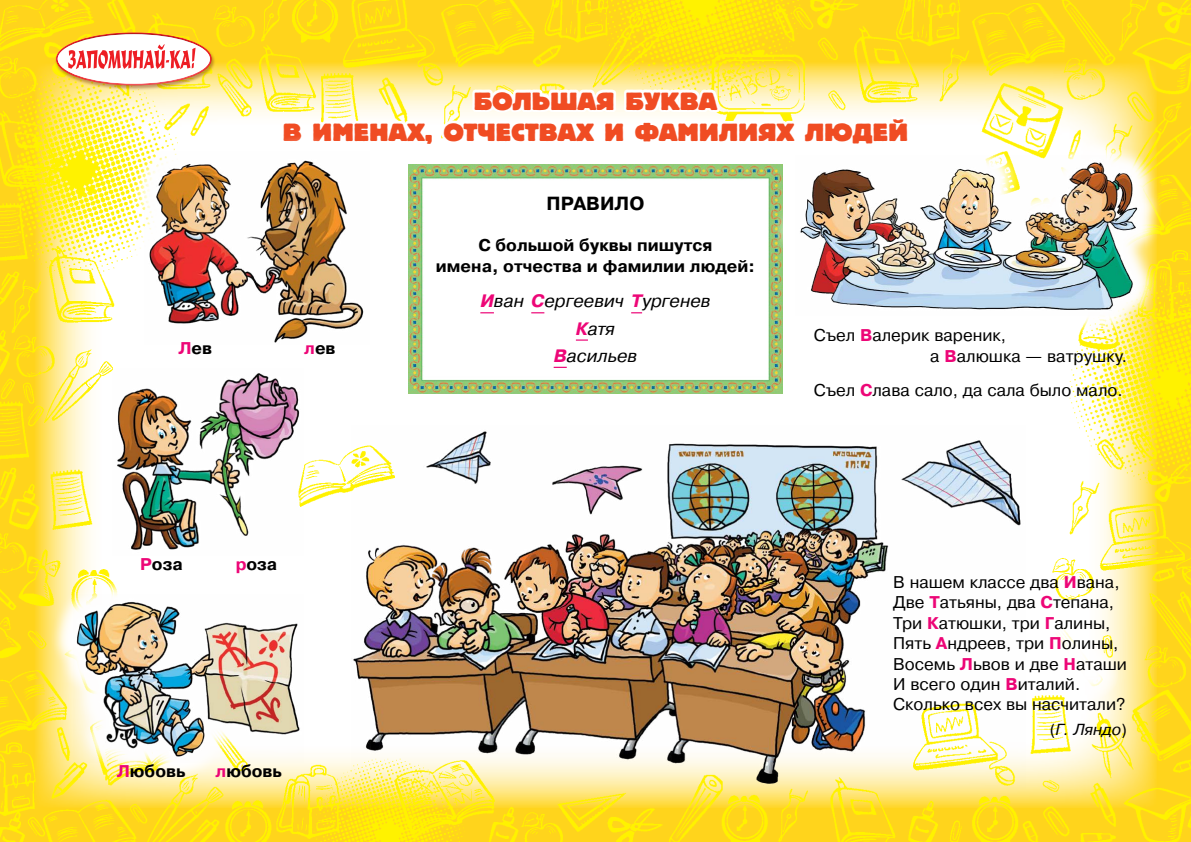
<style>
.page{position:relative;width:1191px;height:842px;background:#fff}
.page>*{position:absolute;margin:0;border:0;box-sizing:border-box;transform-origin:0 0}
.Заг_1{font:26px/31.2px "Bloc Heavy C";letter-spacing:.01em;color:#f04c23;text-align:center}
.Основной_текст{font:700 19px "Pragmatica C";color:#000}
.Основной_текст-2{font:italic 18px "Pragmatica C";color:#000}
.Основной_текст-3{font:17px "Pragmatica C";color:#000}
.Основной_текст-4{font:700 17px/20.4px "Pragmatica C";color:#000;text-align:center}
.Основной_текст-5{font:italic 16px "Pragmatica C";color:#000}
.s1{color:#ed0677}
.s2{font-weight:700;color:#ed0677}
.s3{font-style:normal}
</style>
<div class="page">
<img style="left:0;top:0;width:1191px;height:842px">
<div style="left:1025px;top:600px;width:57px;height:52px;background:#fff;border-radius:50%"></div>
<div style="left:1045px;top:629px;width:58px;height:51px;background:#fff;border-radius:50%"></div>
<div style="left:1061px;top:649px;width:57px;height:51px;background:#fff;border-radius:50%"></div>
<img style="left:408px;top:352px;width:374px;height:42px">
<svg style="left:279px;top:0;width:635px;height:352px"></svg>
<svg style="left:553px;top:367px;width:14px;height:1px"></svg>
<div style="left:123px;top:134px;width:266px;height:235px;background:#fff"></div>
<img style="left:145px;top:152px;width:219px;height:191px">
<img style="left:112px;top:369px;width:191px;height:186px">
<svg style="left:49px;top:575px;width:276px;height:208px"></svg>
<img style="left:73px;top:594px;width:230px;height:168px">
<img style="left:351px;top:425px;width:674px;height:363px">
<svg style="left:773px;top:135px;width:389px;height:201px"></svg>
<img style="left:795px;top:155px;width:349px;height:161px">
<div style="left:54px;top:32px;width:161px;height:59px;background:#6d2a1b;opacity:.42"></div>
<div style="left:49px;top:25px;width:167px;height:59px;background:#fff;opacity:.75"></div>
<div style="left:52px;top:33px;width:167px;height:53px;background:#000;opacity:.75"></div>
<svg style="left:68px;top:44px;width:127px;height:25px"></svg>
<img style="left:41px;top:345px;width:75px;height:82px">
<img style="left:292px;top:442px;width:108px;height:68px">
<p class="Заг_1" style="left:283px;top:85px;width:627px">БОЛЬШАЯ БУКВА<br>В ИМЕНАХ, ОТЧЕСТВАХ И ФАМИЛИЯХ ЛЮДЕЙ</p>
<p class="Основной_текст-4" style="left:178px;top:338px;width:35px"><span class="s1">Л</span>ев</p>
<p class="Основной_текст-4" style="left:304px;top:338px;width:33px"><span class="s1">л</span>ев</p>
<p class="Основной_текст-4" style="left:140px;top:554px;width:44px"><span class="s1">Р</span>оза</p>
<p class="Основной_текст-4" style="left:236px;top:554px;width:43px"><span class="s1">р</span>оза</p>
<p class="Основной_текст-4" style="left:117px;top:761px;width:70px"><span class="s1">Л</span>юбовь</p>
<p class="Основной_текст-4" style="left:216px;top:761px;width:68px"><span class="s1">л</span>юбовь</p>
<p class="Основной_текст" style="left:546px;top:193px;width:99px">ПРАВИЛО</p>
<p class="Основной_текст-4" style="left:436px;top:235px;width:321px">С большой буквы пишутся<br>имена, отчества и фамилии людей:</p>
<p class="Основной_текст-2" style="left:480px;top:291px;width:232px"><span class="s2">И</span>ван <span class="s2">С</span>ергеевич <span class="s2">Т</span>ургенев</p>
<p class="Основной_текст-2" style="left:576px;top:318px;width:41px"><span class="s2">К</span>атя</p>
<p class="Основной_текст-2" style="left:553px;top:346px;width:85px"><span class="s2">В</span>асильев</p>
<p class="Основной_текст-3" style="left:814px;top:326px;width:194px">Съел <span class="s2">В</span>алерик вареник,</p>
<p class="Основной_текст-3" style="left:930px;top:346px;width:198px">а <span class="s2">В</span>алюшка — ватрушку.</p>
<p class="Основной_текст-3" style="left:814px;top:381px;width:310px">Съел <span class="s2">С</span>лава сало, да сала было мало.</p>
<p class="Основной_текст-3" style="left:893px;top:573px;width:228px">В нашем классе два <span class="s2">И</span>вана,</p>
<p class="Основной_текст-3" style="left:893px;top:593px;width:222px">Две <span class="s2">Т</span>атьяны, два <span class="s2">С</span>тепана,</p>
<p class="Основной_текст-3" style="left:893px;top:613px;width:219px">Три <span class="s2">К</span>атюшки, три <span class="s2">Г</span>алины,</p>
<p class="Основной_текст-3" style="left:893px;top:634px;width:227px">Пять <span class="s2">А</span>ндреев, три <span class="s2">П</span>олины,</p>
<p class="Основной_текст-3" style="left:893px;top:654px;width:235px">Восемь <span class="s2">Л</span>ьвов и две <span class="s2">Н</span>аташи</p>
<p class="Основной_текст-3" style="left:893px;top:675px;width:189px">И всего один <span class="s2">В</span>италий.</p>
<p class="Основной_текст-3" style="left:893px;top:695px;width:234px">Сколько всех вы насчитали?</p>
<p class="Основной_текст-5" style="left:1049px;top:721px;width:79px"><span class="s3">(</span>Г. Ляндо<span class="s3">)</span></p>
</div>
